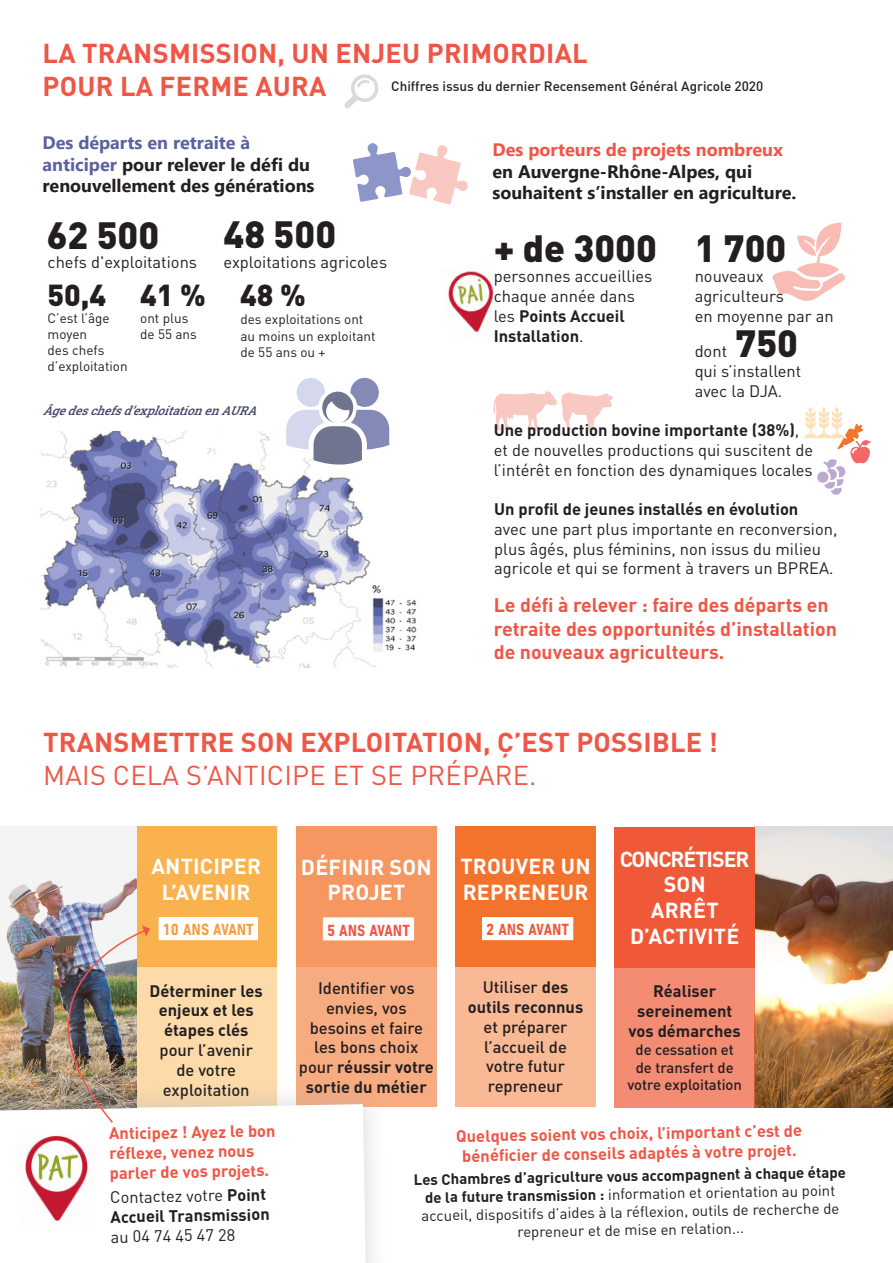
<style>
.page{position:relative;width:893px;height:1263px;background:#fff}
.page>*{position:absolute;margin:0;border:0;box-sizing:border-box;transform-origin:0 0}
.BREVE{font:900 37.5px "DIN Pro";color:#231f20}
.TITRAILLE_BIS{font:900 37.5px "DIN Pro";color:#231f20}
.BREVE-2{font:900 30px "DIN Pro";color:#231f20}
.t1{font:700 27px/32.4px "DIN Pro";letter-spacing:.01em;color:#f05646}
.t2{font:700 21.45px/25.8px "DIN Pro";letter-spacing:.01em;color:#fff;text-align:center}
.t3{font:500 condensed 21.45px "DIN Next LT Pro";color:#f89d3d}
.t4{font:500 condensed 21.45px "DIN Next LT Pro";color:#f05646}
.t5{font:500 condensed 21.45px "DIN Next LT Pro";color:#f05937}
.t6{font:700 19.5px/23.4px "DIN Pro";color:#f05646}
.t7{font:700 18px/21.6px "Segoe UI";color:#231f20}
.BREVE-3{font:16.5px/19.8px "DIN Pro";color:#231f20}
.t8{font:500 16.5px/19.8px "DIN Pro";color:#231f20;text-align:center}
.t9{font:700 16.5px/19.8px "DIN Pro";color:#f05646;text-align:center}
.BREVE-4{font:700 16.5px/19.8px "DIN Pro";color:#231f20;text-align:center}
.t10{font:15px/18px "DIN Pro";color:#231f20;text-align:center}
.t11{font:500 14.85px/17.9px "DIN Pro";letter-spacing:-.005em;color:#231f20;text-align:center}
.BREVE-5{font:13.5px/16.2px "DIN Pro";color:#231f20}
.t12{font:500 13.5px "DIN Pro";color:#231f20}
.BREVE-6{font:italic 12px "Roboto Slab";color:#424669}
.s1{color:#5c62a0}
.s2{color:#f05646}
.s3{font-weight:700}
.s4{font-weight:400}
.s5{font-weight:500}
</style>
<div class="page">
<img style="left:448px;top:271px;width:46px;height:62px">
<svg style="left:494px;top:391px;width:119px;height:39px"></svg>
<svg style="left:772px;top:222px;width:73px;height:79px"></svg>
<img style="left:755px;top:827px;width:138px;height:280px">
<div style="left:136px;top:826px;width:140px;height:141px;background:#fab24f"></div>
<div style="left:159px;top:917px;width:99px;height:23px;background:#fff"></div>
<div style="left:296px;top:827px;width:141px;height:140px;background:#f69660"></div>
<div style="left:323px;top:917px;width:91px;height:23px;background:#fff"></div>
<div style="left:615px;top:827px;width:140px;height:140px;background:#f05937"></div>
<div style="left:455px;top:826px;width:141px;height:141px;background:#f3732c"></div>
<div style="left:482px;top:917px;width:91px;height:23px;background:#fff"></div>
<div style="left:455px;top:966px;width:141px;height:140px;background:#f9b995"></div>
<div style="left:296px;top:967px;width:141px;height:140px;background:#f7ab80"></div>
<div style="left:615px;top:967px;width:140px;height:141px;background:#f48b73"></div>
<div style="left:136px;top:967px;width:140px;height:140px;background:#fcdaaa"></div>
<img style="left:40px;top:431px;width:377px;height:236px">
<div style="left:278px;top:431px;width:144px;height:27px;background:#fff"></div>
<svg style="left:344px;top:74px;width:35px;height:35px"></svg>
<img style="left:0;top:826px;width:136px;height:99px">
<div style="left:0;top:1081px;width:390px;height:182px;background:#acadb1;opacity:.5"></div>
<svg style="left:0;top:1104px;width:366px;height:159px"></svg>
<img style="left:17px;top:1130px;width:79px;height:100px">
<img style="left:0;top:925px;width:150px;height:199px">
<svg style="left:353px;top:143px;width:115px;height:62px"></svg>
<svg style="left:804px;top:407px;width:68px;height:88px"></svg>
<svg style="left:286px;top:378px;width:103px;height:87px"></svg>
<p class="t1" style="left:43px;top:36px;width:547px">LA TRANSMISSION, UN ENJEU PRIMORDIAL<br>POUR LA FERME AURA</p>
<p class="t12" style="left:391px;top:77px;width:374px">Chiffres issus du dernier Recensement Général Agricole 2020</p>
<p class="t7" style="left:43px;top:130px;width:274px"><span class="s1">Des départs en retraite à anticiper</span> pour relever le défi du renouvellement des générations</p>
<p class="TITRAILLE_BIS" style="left:47px;top:210px;width:114px">62 500</p>
<p class="BREVE-3" style="left:48px;top:251px;width:151px">chefs d'exploitations</p>
<p class="BREVE-2" style="left:48px;top:275px;width:60px">50,4</p>
<p class="BREVE-5" style="left:48px;top:309px;width:82px">C’est l’âge moyen<br>des chefs d’exploitation</p>
<p class="BREVE-2" style="left:140px;top:275px;width:67px">41 %</p>
<p class="BREVE-5" style="left:140px;top:309px;width:58px">ont plus de 55 ans</p>
<p class="TITRAILLE_BIS" style="left:224px;top:209px;width:114px">48 500</p>
<p class="BREVE-3" style="left:224px;top:251px;width:165px">exploitations agricoles</p>
<p class="BREVE-2" style="left:240px;top:275px;width:67px">48 %</p>
<p class="BREVE-5" style="left:240px;top:311px;width:137px">des exploitations ont au moins un exploitant de 55 ans ou +</p>
<p class="BREVE-6" style="left:43px;top:402px;width:221px">Âgedeschefsd’exploitationenAURA</p>
<p class="t7" style="left:492px;top:138px;width:305px"><span class="s2">Des porteurs de projets nombreux </span>en Auvergne-Rhône-Alpes, qui souhaitent s’installer en agriculture.</p>
<p class="BREVE" style="left:494px;top:223px;width:165px">+ de 3000</p>
<p class="BREVE-3" style="left:494px;top:266px;width:160px">personnes accueillies chaque année dans les <span class="s3">Points Accueil<br>Installation</span>.</p>
<p class="BREVE" style="left:695px;top:223px;width:93px">1 700</p>
<p class="BREVE-3" style="left:695px;top:266px;width:141px">nouveaux agriculteurs<br>en moyenne par an</p>
<p class="BREVE" style="left:735px;top:318px;width:64px">750</p>
<p class="BREVE-3" style="left:695px;top:360px;width:108px">qui s’installent avec la DJA.</p>
<p class="BREVE-3" style="left:695px;top:340px;width:34px">dont</p>
<p class="BREVE-3" style="left:494px;top:420px;width:321px"><span class="s3">Une production bovine importante (38%)</span>, et de nouvelles productions qui suscitent de l’intérêt en fonction des dynamiques locales</p>
<p class="BREVE-4" style="left:494px;top:498px;width:306px">Un profil de jeunes installés en évolution</p>
<p class="BREVE-3" style="left:494px;top:518px;width:345px">avec une part plus importante en reconversion, plus âgés, plus féminins, non issus du milieu agricole et qui se forment à travers un BPREA.</p>
<p class="t6" style="left:494px;top:593px;width:345px">Le défi à relever : faire des départs en retraite des opportunités d’installation de nouveaux agriculteurs.</p>
<p class="t1" style="left:43px;top:725px;width:676px">TRANSMETTRE SON EXPLOITATION, Ç’EST POSSIBLE !<br><span class="s4">MAIS CELA S’ANTICIPE ET SE PRÉPARE.</span></p>
<p class="t2" style="left:151px;top:853px;width:111px">ANTICIPER<br>L’AVENIR</p>
<p class="t3" style="left:163px;top:916px;width:93px">10 ans avant</p>
<p class="BREVE-4" style="left:150px;top:980px;width:115px">Déterminer les enjeux et les étapes clés <span class="s5">pour l’avenir de votre exploitation</span></p>
<p class="t9" style="left:109px;top:1123px;width:168px;text-align:left;rotate:-1deg">Anticipez ! Ayez le bon réfl exe, venez nous parler de vos projets.</p>
<p class="BREVE-3" style="left:110px;top:1186px;width:161px;rotate:-1deg">Contactez votre <span class="s3">Point<br>Accueil Transmission </span>au 04 74 45 47 28</p>
<p class="t2" style="left:301px;top:853px;width:132px">DÉFINIR SON<br>PROJET</p>
<p class="t4" style="left:327px;top:916px;width:84px">5 ans avant</p>
<p class="t2" style="left:460px;top:853px;width:132px;text-align:left">TROUVER UN<br>REPRENEUR</p>
<p class="t5" style="left:486px;top:916px;width:84px">2 ans avant</p>
<p class="t2" style="left:620px;top:845px;width:131px">CONCRÉTISER<br>SON<br>ARRÊT<br>D’ACTIVITÉ</p>
<p class="t8" style="left:468px;top:977px;width:117px">Utiliser <span class="s3">des outils reconnus </span>et préparer l’accueil de votre futur repreneur</p>
<p class="t8" style="left:299px;top:977px;width:137px">Identifier vos envies, vos besoins et faire les bons choix pour <span class="s3">réussir votre sortie du métier</span></p>
<p class="BREVE-4" style="left:629px;top:981px;width:114px">Réaliser sereinement vos démarches</p>
<p class="t11" style="left:627px;top:1040px;width:116px">de cessation et de transfert de votre exploitation</p>
<p class="t9" style="left:456px;top:1126px;width:347px;rotate:-1deg">Quelques soient vos choix, l’important c’est de bénéfi cier de conseils adaptés à votre projet.</p>
<p class="t10" style="left:414px;top:1170px;width:434px;rotate:-1deg"><span class="s3">Les Chambres d’agriculture vous accompagnent à chaque étape de la future transmission :</span> information et orientation au point accueil, dispositifs d’aides à la réfl exion, outils de recherche de repreneur et de mise en relation...</p>
</div>
